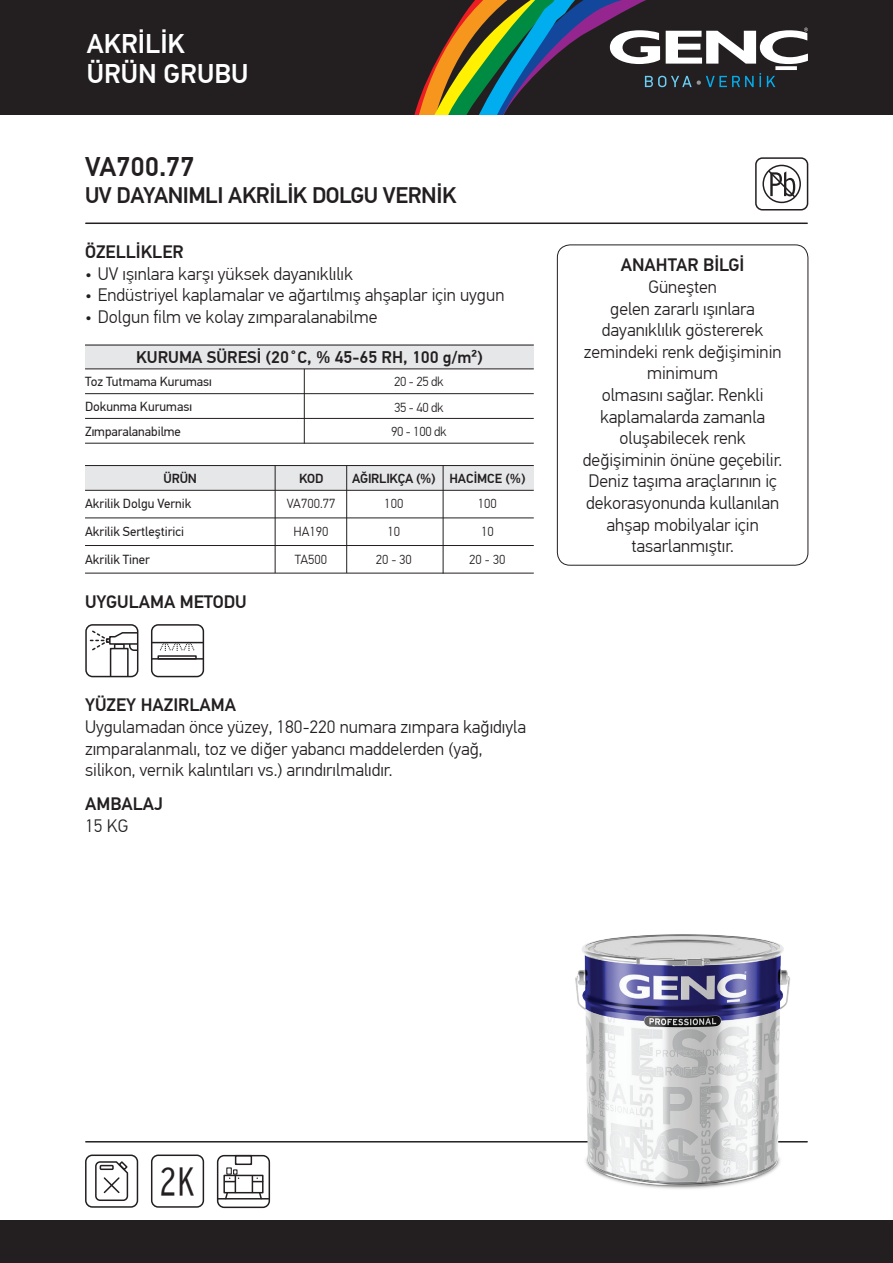
<style>
.page{position:relative;width:893px;height:1263px;background:#fff}
.page>*{position:absolute;margin:0;border:0;box-sizing:border-box;transform-origin:0 0}
.t1{font:39.3px "Interstate Condensed X Light";color:#231f20}
.t2{font:500 27px/30px "PF Din Text Pro";color:#fff}
.t3{font:500 27px "PF Din Text Pro";color:#231f20}
.t4{font:500 22.5px "PF Din Text Pro";letter-spacing:-.02em;color:#231f20}
.t5{font:300 18px/21.6px "PF Din Text Pro";color:#231f20;text-align:center}
.t6{font:500 18px "PF Din Text Pro";color:#231f20}
.t7{font:500 16.8px "PF Din Text Pro";color:#231f20}
.t8{font:13.2px/27.9px "PF Din Text Pro";color:#231f20}
.t9{font:300 13.2px/27.9px "PF Din Text Pro";color:#231f20;text-align:center}
.t10{font:500 13.2px "PF Din Text Pro";letter-spacing:-.02em;color:#231f20}
.t11{font:300 13.2px/26.1px "PF Din Text Pro";letter-spacing:-.02em;color:#231f20}
</style>
<div class="page">
<div style="left:0;top:0;width:893px;height:115px;background:#231f20"></div>
<div style="left:0;top:1220px;width:893px;height:43px;background:#231f20"></div>
<svg style="left:414px;top:0;width:394px;height:115px"></svg>
<hr style="left:86px;top:222px;width:721px;height:2px;background:#231f20">
<hr style="left:86px;top:1141px;width:721px;height:1px;background:#231f20">
<div style="left:557px;top:244px;width:251px;height:322px;border:1px solid #231f20;border-radius:13px"></div>
<div style="left:217px;top:1155px;width:53px;height:53px;border:2px solid #231f20;border-radius:7px"></div>
<hr style="left:218px;top:1198px;width:51px;height:1px;background:#231f20">
<div style="left:235px;top:1155px;width:17px;height:10px;border:2px solid #231f20"></div>
<div style="left:226px;top:1167px;width:6px;height:8px;border:1px solid #231f20"></div>
<svg style="left:224px;top:1169px;width:39px;height:31px"></svg>
<div style="left:85px;top:1154px;width:53px;height:54px;border:2px solid #231f20;border-radius:7px"></div>
<svg style="left:95px;top:1161px;width:34px;height:40px"></svg>
<div style="left:151px;top:1154px;width:53px;height:54px;border:2px solid #231f20;border-radius:7px"></div>
<div style="left:755px;top:157px;width:53px;height:53px;border:2px solid #231f20;border-radius:7px"></div>
<svg style="left:762px;top:164px;width:39px;height:40px"></svg>
<div style="left:85px;top:345px;width:449px;height:24px;background:#e6e7e9"></div>
<hr style="left:85px;top:368px;width:449px;height:1px;background:#231f20">
<hr style="left:85px;top:443px;width:449px;height:1px;background:#231f20">
<hr style="left:304px;top:369px;width:1px;height:75px;background:#231f20">
<hr style="left:85px;top:393px;width:449px;height:1px;background:#231f20">
<hr style="left:85px;top:418px;width:449px;height:1px;background:#231f20">
<hr style="left:85px;top:345px;width:449px;height:1px;background:#231f20">
<div style="left:85px;top:624px;width:53px;height:53px;border:2px solid #231f20;border-radius:7px"></div>
<svg style="left:90px;top:629px;width:48px;height:47px"></svg>
<div style="left:85px;top:465px;width:449px;height:25px;background:#e6e7e9"></div>
<hr style="left:85px;top:465px;width:449px;height:1px;background:#231f20">
<hr style="left:85px;top:490px;width:449px;height:1px;background:#231f20">
<hr style="left:275px;top:465px;width:1px;height:108px;background:#231f20">
<hr style="left:346px;top:465px;width:1px;height:108px;background:#231f20">
<hr style="left:85px;top:517px;width:449px;height:1px;background:#231f20">
<hr style="left:85px;top:545px;width:449px;height:1px;background:#231f20">
<hr style="left:85px;top:573px;width:449px;height:1px;background:#231f20">
<hr style="left:443px;top:466px;width:1px;height:108px;background:#231f20">
<img style="left:573px;top:934px;width:219px;height:255px">
<div style="left:157px;top:655px;width:40px;height:4px;border:2px solid #231f20"></div>
<svg style="left:160px;top:643px;width:34px;height:8px"></svg>
<hr style="left:151px;top:642px;width:53px;height:1px;background:#231f20">
<hr style="left:151px;top:658px;width:53px;height:2px;background:#231f20">
<div style="left:151px;top:624px;width:53px;height:53px;border:2px solid #231f20;border-radius:7px"></div>
<h2 class="t2" style="left:87px;top:29px;width:163px">AKRİLİK<br>ÜRÜN GRUBU</h2>
<h2 class="t3" style="left:85px;top:151px;width:111px">VA700.77</h2>
<p class="t4" style="left:85px;top:182px;width:373px">UV DAYANIMLI AKRİLİK DOLGU VERNİK</p>
<p class="t6" style="left:85px;top:241px;width:100px">ÖZELLİKLER</p>
<p class="t5" style="left:85px;top:263px;width:269px">• UV ışınlara karşı yüksek dayanıklılık</p>
<p class="t5" style="left:85px;top:284px;width:421px">• Endüstriyel kaplamalar ve ağartılmış ahşaplar için uygun</p>
<p class="t5" style="left:85px;top:306px;width:294px">• Dolgun film ve kolay zımparalanabilme</p>
<p class="t7" style="left:136px;top:347px;width:348px">KURUMA SÜRESİ (20˚C, % 45-65 RH, 100 g/m²)</p>
<p class="t8" style="left:85px;top:367px;width:128px">Toz Tutmama Kuruması</p>
<p class="t11" style="left:394px;top:368px;width:51px">20 - 25 dk<br>35 - 40 dk</p>
<p class="t9" style="left:391px;top:417px;width:57px">90 - 100 dk</p>
<p class="t8" style="left:85px;top:394px;width:108px;line-height:24.9px">Dokunma Kuruması<br>Zımparalanabilme</p>
<p class="t10" style="left:164px;top:471px;width:35px">ÜRÜN</p>
<p class="t10" style="left:299px;top:471px;width:26px">KOD</p>
<p class="t10" style="left:352px;top:471px;width:175px">AĞIRLIKÇA (%) HACI MCE (%)</p>
<p class="t8" style="left:85px;top:489px;width:108px">Akrilik Dolgu Vernik<br>Akrilik Sertleştirici<br>Akrilik Tiner</p>
<p class="t6" style="left:85px;top:591px;width:163px">UYGULAMA METODU</p>
<p class="t9" style="left:287px;top:489px;width:50px">VA700.77<br>HA190<br>TA500</p>
<p class="t9" style="left:376px;top:489px;width:38px">100<br>10<br>20 - 30</p>
<p class="t9" style="left:469px;top:489px;width:38px">100<br>10<br>20 - 30</p>
<p class="t6" style="left:85px;top:694px;width:152px">YÜZEY HAZIRLAMA</p>
<p class="t5" style="left:85px;top:716px;width:442px;text-align:left">Uygulamadan önce yüzey, 180-220 numara zımpara kağıdıyla zımparalanmalı, toz ve diğer yabancı maddelerden (yağ, silikon, vernik kalıntıları vs.) arındırılmalıdır.</p>
<p class="t6" style="left:85px;top:793px;width:79px">AMBALAJ</p>
<p class="t5" style="left:85px;top:815px;width:45px">15 KG</p>
<p class="t6" style="left:621px;top:254px;width:125px">ANAHTAR BİLGİ</p>
<p class="t5" style="left:583px;top:276px;width:201px">Güneşten<br>gelen zararlı ışınlara dayanıklılık göstererek zemindeki renk değişiminin minimum<br>olmasını sağlar. Renkli kaplamalarda zamanla oluşabilecek renk değişiminin önüne geçebilir.<br>Deniz taşıma araçlarının iç dekorasyonunda kullanılan ahşap mobilyalar için tasarlanmıştır.</p>
<h1 class="t1" style="left:160px;top:1159px;width:37px">2K</h1>
</div>
